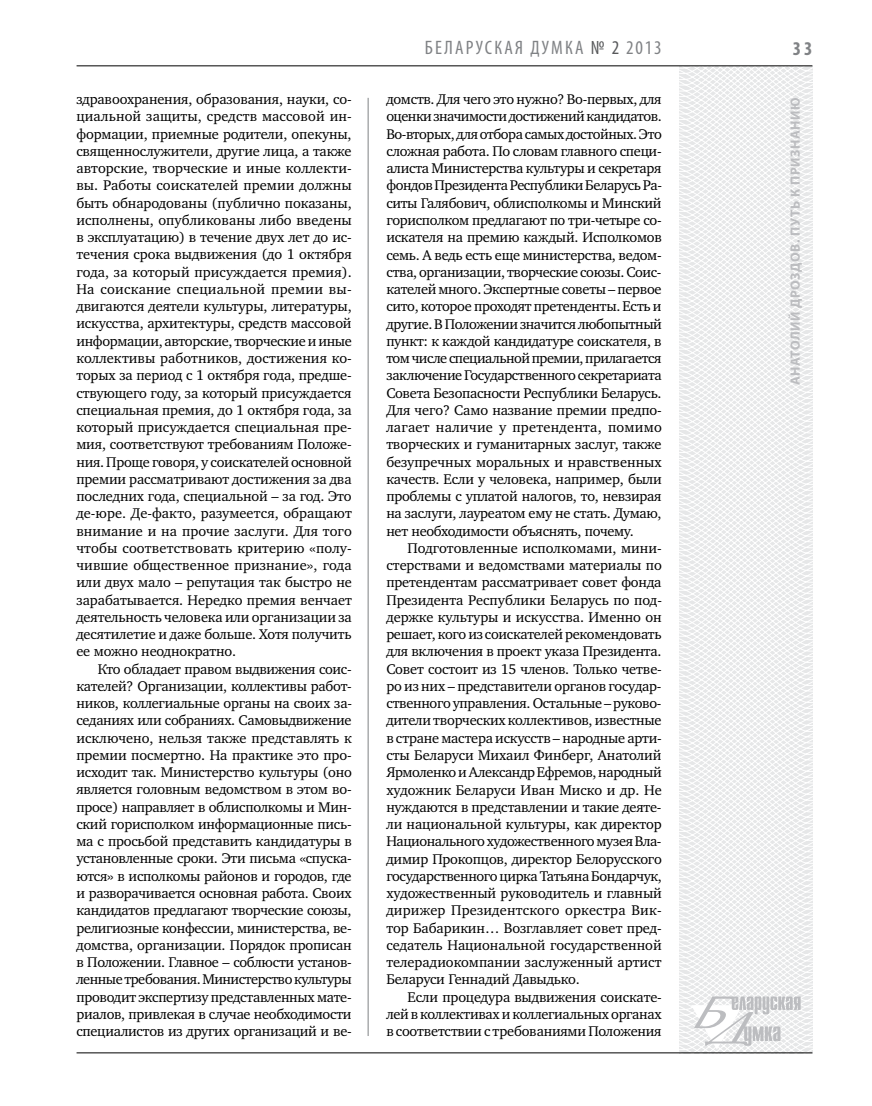
<style>
.page{position:relative;width:872px;height:1106px;background:#fff}
.page>*{position:absolute;margin:0;border:0;box-sizing:border-box;transform-origin:0 0}
.t1{font:condensed 19.5px "Myriad Pro";letter-spacing:.11em;color:#808285}
.t2{font:700 condensed 19.5px "Myriad Pro";color:#808285}
.t3{font:14.4px/17.2px "Charter C";letter-spacing:-.015em;color:#000;text-align:justify}
.t4{font:700 13.5px "Myriad Pro";letter-spacing:.04em;color:#bcbdc0}
.s1{color:#58595b}
</style>
<div class="page">
<hr style="left:368px;top:98px;width:1px;height:938px;background:#808285">
<svg style="left:621px;top:65px;width:192px;height:989px"></svg>
<svg style="left:691px;top:996px;width:109px;height:53px"></svg>
<hr style="left:77px;top:65px;width:735px;height:1px;background:#000">
<hr style="left:77px;top:1052px;width:735px;height:1px;background:#000">
<p class="t3" style="left:76px;top:91px;width:277px">здравоохранения, образования, науки, со&shy;циальной защиты, средств массовой ин&shy;формации, приемные родители, опекуны, священнослужители, другие лица, а также авторские, творческие и иные коллекти&shy;вы. Работы соискателей премии должны быть обнародованы (публично показаны, исполнены, опубликованы либо введены в эксплуатацию) в течение двух лет до ис&shy;течения срока выдвижения (до 1 октября года, за который присуждается премия).<br>На соискание специальной премии вы&shy;двигаются деятели культуры, литературы, искусства, архитектуры, средств массовой информации, авторские, творческие и иные коллективы работников, достижения ко&shy;торых за период с 1 октября года, предше&shy;ствующего году, за который присуждается специальная премия, до 1 октября года, за который присуждается специальная пре&shy;мия, соответствуют требованиям Положе&shy;ния. Проще говоря, у соискателей основной премии рассматривают достижения за два последних года, специальной – за год. Это де-юре. Де-факто, разумеется, обращают внимание и на прочие заслуги. Для того чтобы соответствовать критерию «полу&shy;чившие общественное признание», года или двух мало – репутация так быстро не зарабатывается. Нередко премия венчает деятельность человека или организации за десятилетие и даже больше. Хотя получить ее можно неоднократно.</p>
<p class="t3" style="left:76px;top:660px;width:277px;text-indent:21px">Кто обладает правом выдвижения соис&shy;кателей? Организации, коллективы работ&shy;ников, коллегиальные органы на своих за&shy;седаниях или собраниях. Самовыдвижение исключено, нельзя также представлять к премии посмертно. На практике это про&shy;исходит так. Министерство культуры (оно является головным ведомством в этом во&shy;просе) направляет в облисполкомы и Мин&shy;ский горисполком информационные пись&shy;ма с просьбой представить кандидатуры в установленные сроки. Эти письма «спуска&shy;ются» в исполкомы районов и городов, где и разворачивается основная работа. Своих кандидатов предлагают творческие союзы, религиозные конфессии, министерства, ве&shy;домства, организации. Порядок прописан в Положении. Главное – соблюсти установ&shy;ленные требования. Министерство культуры проводит экспертизу представленных мате&shy;риалов, привлекая в случае необходимости специалистов из других организаций и ве-</p>
<h1 class="t1" style="left:425px;top:36px;width:238px">БЕЛАРУСКАЯ ДУМКА <span class="s1">№ 2</span> 2013</h1>
<h1 class="t2" style="left:793px;top:37px;width:21px">33</h1>
<p class="t3" style="left:386px;top:91px;width:277px">домств. Для чего это нужно? Во-первых, для оценки значимости достижений кандидатов.<br>Во-вторых, для отбора самых достойных. Это сложная работа. По словам главного специ&shy;алиста Министерства культуры и секретаря фондов Президента Республики Беларусь Ра&shy;ситы Галябович, облисполкомы и Минский горисполком предлагают по три-четыре со&shy;искателя на премию каждый. Исполкомов семь. А ведь есть еще министерства, ведом&shy;ства, организации, творческие союзы. Соис&shy;кателей много. Экспертные советы – первое сито, которое проходят претенденты. Есть и другие. В Положении значится любопытный пункт: к каждой кандидатуре соискателя, в том числе специальной премии, прилагается заключение Государственного секретариата Совета Безопасности Республики Беларусь.<br>Для чего? Само название премии предпо&shy;лагает наличие у претендента, помимо творческих и гуманитарных заслуг, также безупречных моральных и нравственных качеств. Если у человека, например, были проблемы с уплатой налогов, то, невзирая на заслуги, лауреатом ему не стать. Думаю, нет необходимости объяснять, почему.</p>
<p class="t3" style="left:386px;top:539px;width:277px;text-indent:21px">Подготовленные исполкомами, мини&shy;стерствами и ведомствами материалы по претендентам рассматривает совет фонда Президента Республики Беларусь по под&shy;держке культуры и искусства. Именно он решает, кого из соискателей рекомендовать для включения в проект указа Президента.<br>Совет состоит из 15 членов. Только четве&shy;ро из них – представители органов государ&shy;ственного управления. Остальные – руково&shy;дители творческих коллективов, известные в стране мастера искусств – народные арти&shy;сты Беларуси Михаил Финберг, Анатолий Ярмоленко и Александр Ефремов, народный художник Беларуси Иван Миско и др. Не нуждаются в представлении и такие деяте&shy;ли национальной культуры, как директор Национального художественного музея Вла&shy;димир Прокопцов, директор Белорусского государственного цирка Татьяна Бондарчук, художественный руководитель и главный дирижер Президентского оркестра Вик&shy;тор Бабарикин… Возглавляет совет пред&shy;седатель Национальной государственной телерадиокомпании заслуженный артист Беларуси Геннадий Давыдько.</p>
<p class="t3" style="left:386px;top:988px;width:277px;text-indent:21px">Если процедура выдвижения соискате&shy;лей в коллективах и коллегиальных органах в соответствии с требованиями Положения</p>
<p class="t4" style="left:786px;top:385px;width:289px;rotate:-90deg">Анатолий ДРОЗДОВ. Путь к признанию</p>
</div>
